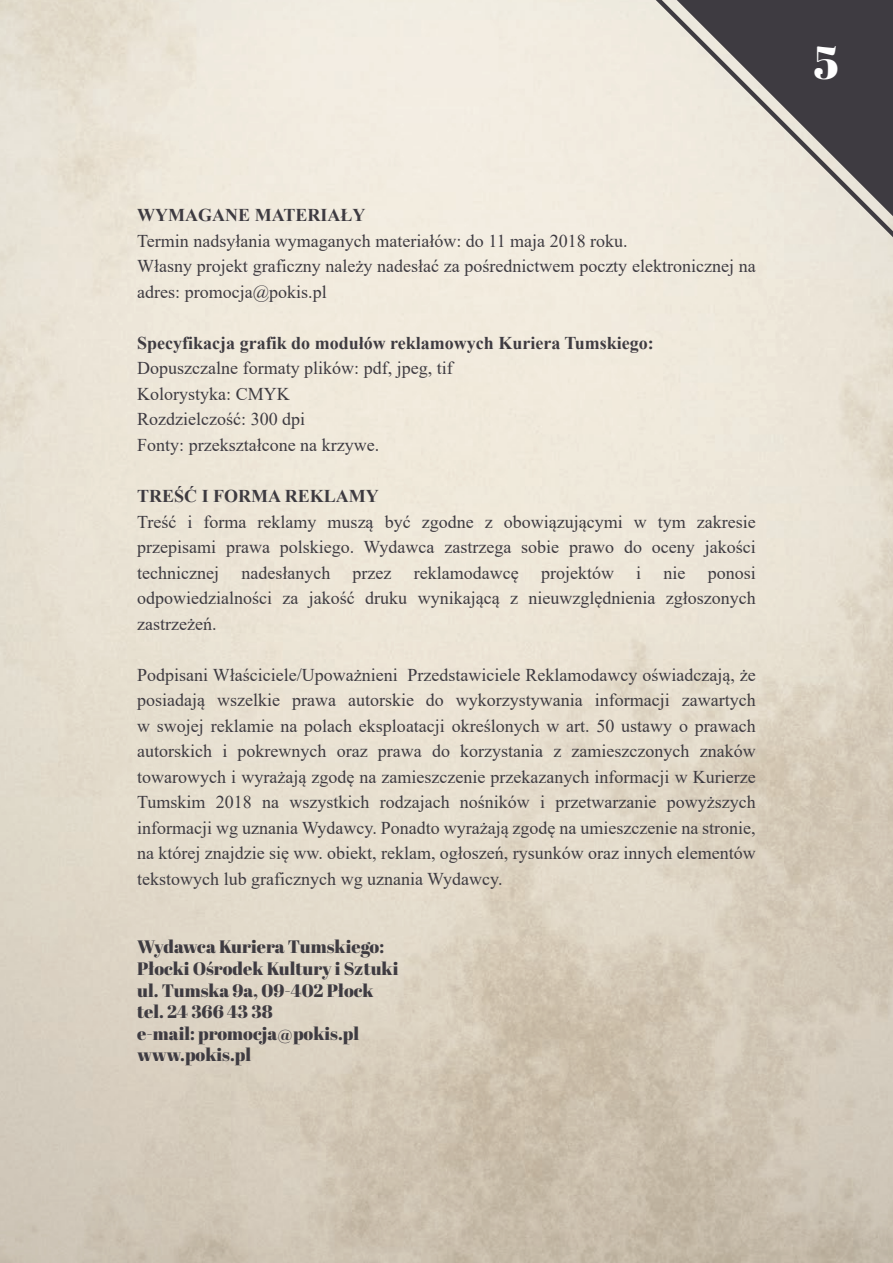
<style>
.page{position:relative;width:893px;height:1263px;background:#fff}
.page>*{position:absolute;margin:0;border:0;box-sizing:border-box;transform-origin:0 0}
.t1{font:46.5px "Abril Fatface";color:#fff}
.t2{font:18px/25.5px "Times New Roman";color:#3e3b41}
.t3{font:18px/21.6px "Abril Fatface";color:#3e3b41}
.t4{font:700 18px "Times New Roman";color:#3e3b41}
</style>
<div class="page">
<svg style="left:632px;top:0;width:261px;height:256px;background:#aca8a3"></svg>
<p class="t4" style="left:137px;top:202px;width:230px">WYMAGANE MATERIAŁY</p>
<p class="t2" style="left:137px;top:228px;width:620px">Termin nadsyłania wymaganych materiałów: do 11 maja 2018 roku.<br>Własny projekt graficzny należy nadesłać za pośrednictwem poczty elektronicznej na adres: promocja@pokis.pl</p>
<p class="t4" style="left:137px;top:330px;width:518px">Specyfikacja grafik do modułów reklamowych Kuriera Tumskiego:</p>
<p class="t2" style="left:137px;top:355px;width:317px">Dopuszczalne formaty plików: pdf, jpeg, tif<br>Kolorystyka: CMYK<br>Rozdzielczość: 300 dpi<br>Fonty: przekształcone na krzywe.</p>
<p class="t4" style="left:137px;top:483px;width:243px">TREŚĆ I FORMA REKLAMY</p>
<p class="t2" style="left:137px;top:508px;width:620px;text-align:justify">Treść i forma reklamy muszą być zgodne z obowiązującymi w tym zakresie przepisami prawa polskiego. Wydawca zastrzega sobie prawo do oceny jakości technicznej nadesłanych przez reklamodawcę projektów i nie ponosi odpowiedzialności za jakość druku wynikającą z nieuwzględnienia zgłoszonych zastrzeżeń.</p>
<p class="t2" style="left:137px;top:661px;width:620px;text-align:justify">Podpisani Właściciele/Upoważnieni Przedstawiciele Reklamodawcy oświadczają, że posiadają wszelkie prawa autorskie do wykorzystywania informacji zawartych w swojej reklamie na polach eksploatacji określonych w art. 50 ustawy o prawach autorskich i pokrewnych oraz prawa do korzystania z zamieszczonych znaków towarowych i wyrażają zgodę na zamieszczenie przekazanych informacji w Kurierze Tumskim 2018 na wszystkich rodzajach nośników i przetwarzanie powyższych informacji wg uznania Wydawcy. Ponadto wyrażają zgodę na umieszczenie na stronie, na której znajdzie się ww. obiekt, reklam, ogłoszeń, rysunków oraz innych elementów tekstowych lub graficznych wg uznania Wydawcy.</p>
<p class="t3" style="left:137px;top:936px;width:263px">Wydawca Kuriera Tumskiego:<br>Płocki Ośrodek Kultury i Sztuki ul. Tumska 9a, 09-402 Płock tel. 24 366 43 38<br>e-mail: promocja@pokis.pl www.pokis.pl</p>
<h1 class="t1" style="left:814px;top:30px;width:27px">5</h1>
</div>
